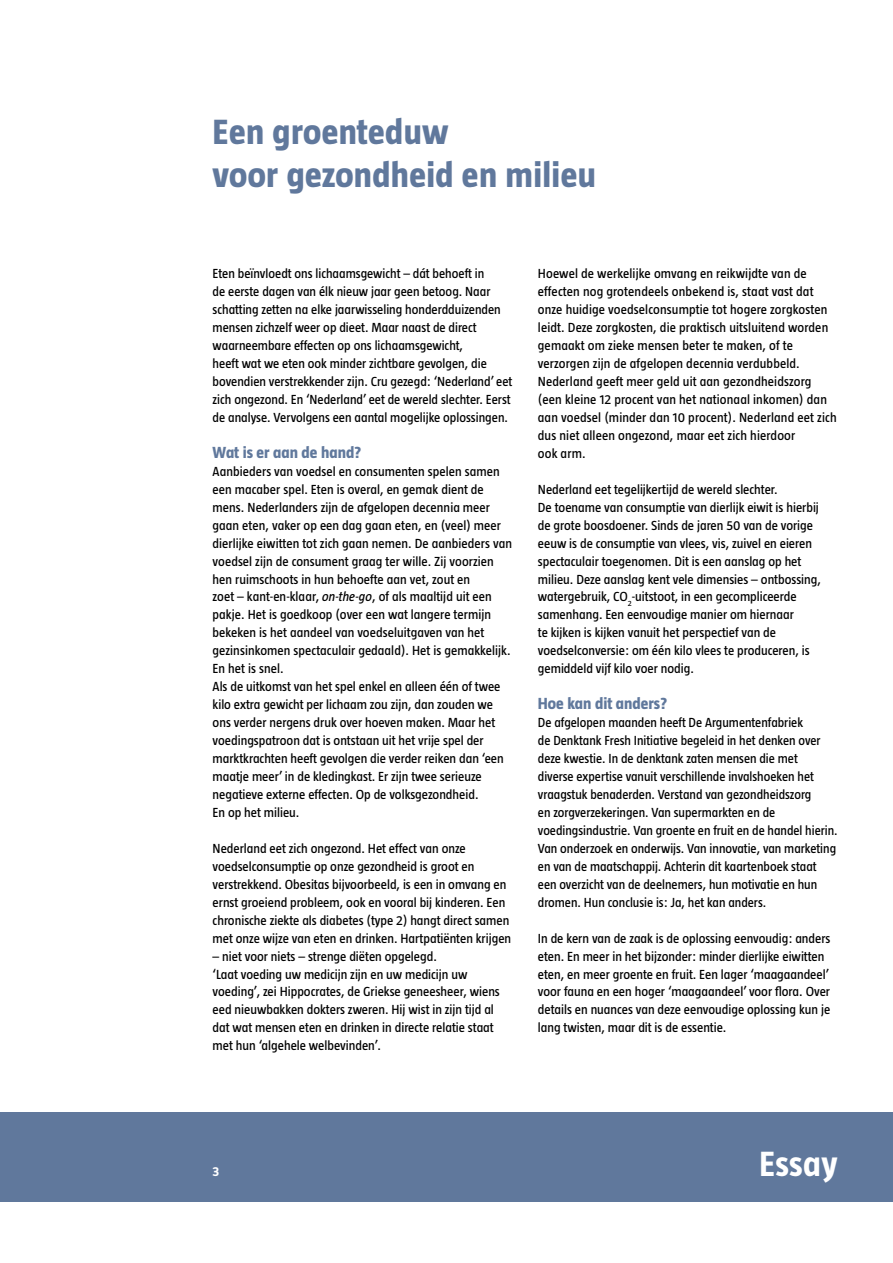
<style>
.page{position:relative;width:893px;height:1263px;background:#fff}
.page>*{position:absolute;margin:0;border:0;box-sizing:border-box;transform-origin:0 0}
.hoofdstuktitel{font:800 36px/43.2px "Tazzer";letter-spacing:.01em;color:#60789c}
.kaarttitel{font:700 36px "Tazzer";letter-spacing:.01em;color:#fff}
.kopje{font:800 16.5px "Tazzer";color:#60789c}
.brood{font:13.5px/18px "Tazzer";color:#000}
.brood_wit{font:13.5px/18px "Tazzer";color:#000}
.brood-2{font:700 13.5px "Tazzer";color:#fff}
.s1{font-style:italic}
</style>
<div class="page">
<div style="left:0;top:1112px;width:893px;height:90px;background:#60789c"></div>
<p class="hoofdstuktitel" style="left:213px;top:110px;width:385px">Een groenteduw<br>voor gezondheid en milieu</p>
<p class="brood" style="left:213px;top:265px;width:301px">Eten beïnvloedt ons lichaamsgewicht – dát behoeft in<br>de eerste dagen van élk nieuw jaar geen betoog. Naar schatting zetten na elke jaarwisseling honderdduizenden mensen zichzelf weer op dieet. Maar naast de direct waarneembare effecten op ons lichaamsgewicht,<br>heeft wat we eten ook minder zichtbare gevolgen, die bovendien verstrekkender zijn. Cru gezegd: ‘Nederland’ eet zich ongezond. En ‘Nederland’ eet de wereld slechter. Eerst de analyse. Vervolgens een aantal mogelijke oplossingen.</p>
<p class="kopje" style="left:213px;top:444px;width:150px">Wat is er aan de hand?</p>
<p class="brood" style="left:213px;top:463px;width:301px">Aanbieders van voedsel en consumenten spelen samen een macaber spel. Eten is overal, en gemak dient de mens. Nederlanders zijn de afgelopen decennia meer gaan eten, vaker op een dag gaan eten, en (veel) meer dierlijke eiwitten tot zich gaan nemen. De aanbieders van voedsel zijn de consument graag ter wille. Zij voorzien hen ruimschoots in hun behoefte aan vet, zout en<br>zoet – kant-en-klaar, <span class="s1">on-the-go</span>, of als maaltijd uit een pakje. Het is goedkoop (over een wat langere termijn bekeken is het aandeel van voedseluitgaven van het gezinsinkomen spectaculair gedaald). Het is gemakkelijk.<br>En het is snel.</p>
<p class="brood" style="left:213px;top:678px;width:293px">Als de uitkomst van het spel enkel en alleen één of twee kilo extra gewicht per lichaam zou zijn, dan zouden we ons verder nergens druk over hoeven maken. Maar het voedingspatroon dat is ontstaan uit het vrije spel der marktkrachten heeft gevolgen die verder reiken dan ‘een maatje meer’ in de kledingkast. Er zijn twee serieuze negatieve externe effecten. Op de volksgezondheid.<br>En op het milieu.</p>
<p class="brood_wit" style="left:213px;top:840px;width:300px">Nederland eet zich ongezond. Het effect van onze voedselconsumptie op onze gezondheid is groot en verstrekkend. Obesitas bijvoorbeeld, is een in omvang en ernst groeiend probleem, ook en vooral bij kinderen. Een chronische ziekte als diabetes (type 2) hangt direct samen met onze wijze van eten en drinken. Hartpatiënten krijgen</p>
<p class="brood_wit" style="left:213px;top:947px;width:226px">– niet voor niets – strenge diëten opgelegd.</p>
<p class="brood" style="left:213px;top:965px;width:289px">‘Laat voeding uw medicijn zijn en uw medicijn uw voeding’, zei Hippocrates, de Griekse geneesheer, wiens eed nieuwbakken dokters zweren. Hij wist in zijn tijd al dat wat mensen eten en drinken in directe relatie staat met hun ‘algehele welbevinden’.</p>
<p class="brood_wit" style="left:538px;top:265px;width:300px">Hoewel de werkelijke omvang en reikwijdte van de effecten nog grotendeels onbekend is, staat vast dat onze huidige voedselconsumptie tot hogere zorgkosten leidt. Deze zorgkosten, die praktisch uitsluitend worden gemaakt om zieke mensen beter te maken, of te verzorgen zijn de afgelopen decennia verdubbeld.<br>Nederland geeft meer geld uit aan gezondheidszorg (een kleine 12 procent van het nationaal inkomen) dan aan voedsel (minder dan 10 procent). Nederland eet zich dus niet alleen ongezond, maar eet zich hierdoor<br>ook arm.</p>
<p class="brood_wit" style="left:538px;top:481px;width:285px">Nederland eet tegelijkertijd de wereld slechter.<br>De toename van consumptie van dierlijk eiwit is hierbij de grote boosdoener. Sinds de jaren 50 van de vorige eeuw is de consumptie van vlees, vis, zuivel en eieren spectaculair toegenomen. Dit is een aanslag op het milieu. Deze aanslag kent vele dimensies – ontbossing, watergebruik, CO<sub>2</sub>-uitstoot, in een gecompliceerde samenhang. Een eenvoudige manier om hiernaar<br>te kijken is kijken vanuit het perspectief van de voedselconversie: om één kilo vlees te produceren, is gemiddeld vijf kilo voer nodig.</p>
<p class="kopje" style="left:538px;top:695px;width:131px">Hoe kan dit anders?</p>
<p class="brood" style="left:538px;top:714px;width:301px">De afgelopen maanden heeft De Argumentenfabriek<br>de Denktank Fresh Initiative begeleid in het denken over deze kwestie. In de denktank zaten mensen die met<br>diverse expertise vanuit verschillende invalshoeken het vraagstuk benaderden. Verstand van gezondheidszorg<br>en zorgverzekeringen. Van supermarkten en de voedingsindustrie. Van groente en fruit en de handel hierin.<br>Van onderzoek en onderwijs. Van innovatie, van marketing en van de maatschappij. Achterin dit kaartenboek staat een overzicht van de deelnemers, hun motivatie en hun dromen. Hun conclusie is: Ja, het kan anders.</p>
<p class="brood_wit" style="left:538px;top:929px;width:294px">In de kern van de zaak is de oplossing eenvoudig: anders eten. En meer in het bijzonder: minder dierlijke eiwitten eten, en meer groente en fruit. Een lager ‘maagaandeel’ voor fauna en een hoger ‘maagaandeel’ voor flora. Over details en nuances van deze eenvoudige oplossing kun je lang twisten, maar dit is de essentie.</p>
<p class="brood-2" style="left:213px;top:1164px;width:8px">3</p>
<p class="kaarttitel" style="left:759px;top:1145px;width:80px">Essay</p>
</div>
